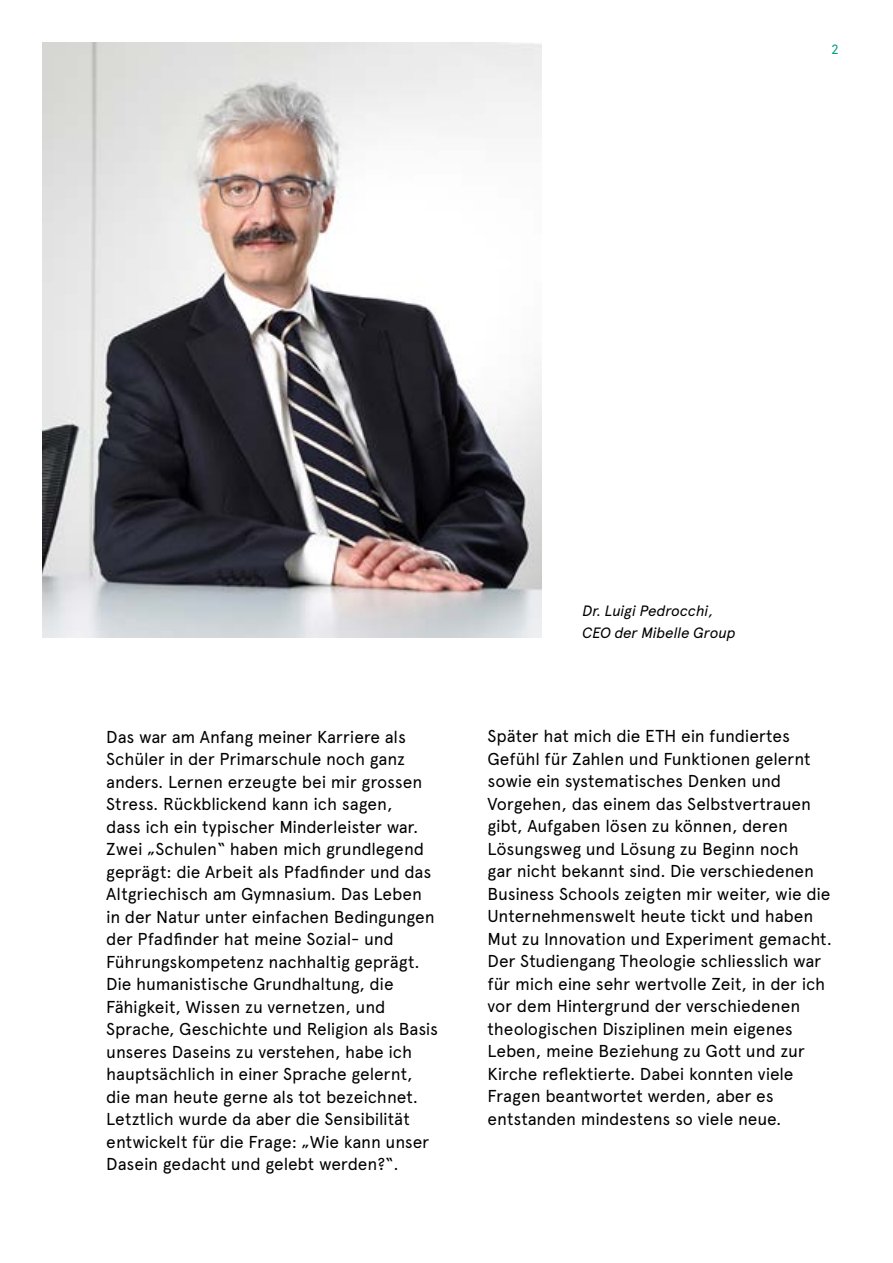
<style>
.page{position:relative;width:893px;height:1263px;background:#fff}
.page>*{position:absolute;margin:0;border:0;box-sizing:border-box;transform-origin:0 0}
.t1{font:17.25px/22.5px "Apercu Pro";letter-spacing:-.01em;color:#000}
.t2{font:italic 15px/21.6px "Apercu";letter-spacing:-.02em;color:#000}
.t3{font:13.5px "Apercu";color:#009f83}
</style>
<div class="page">
<img style="left:43px;top:43px;width:498px;height:595px">
<p class="t3" style="left:831px;top:41px;width:9px">2</p>
<p class="t2" style="left:583px;top:599px;width:155px">Dr. Luigi Pedrocchi,<br>CEO der Mibelle Group</p>
<p class="t1" style="left:106px;top:724px;width:333px">Das war am Anfang meiner Karriere als Schüler in der Primarschule noch ganz anders. Lernen erzeugte bei mir grossen Stress. Rückblickend kann ich sagen,<br>dass ich ein typischer Minderleister war.<br>Zwei „Schulen“ haben mich grundlegend geprägt: die Arbeit als Pfadfinder und das Altgriechisch am Gymnasium. Das Leben in der Natur unter einfachen Bedingungen der Pfadfinder hat meine Sozial- und Führungskompetenz nachhaltig geprägt.<br>Die humanistische Grundhaltung, die Fähigkeit, Wissen zu vernetzen, und Sprache, Geschichte und Religion als Basis unseres Daseins zu verstehen, habe ich hauptsächlich in einer Sprache gelernt, die man heute gerne als tot bezeichnet.<br>Letztlich wurde da aber die Sensibilität entwickelt für die Frage: „Wie kann unser Dasein gedacht und gelebt werden?“.</p>
<p class="t1" style="left:487px;top:724px;width:346px">Später hat mich die ETH ein fundiertes Gefühl für Zahlen und Funktionen gelernt sowie ein systematisches Denken und Vorgehen, das einem das Selbstvertrauen gibt, Aufgaben lösen zu können, deren Lösungsweg und Lösung zu Beginn noch<br>gar nicht bekannt sind. Die verschiedenen Business Schools zeigten mir weiter, wie die Unternehmenswelt heute tickt und haben Mut zu Innovation und Experiment gemacht.<br>Der Studiengang Theologie schliesslich war für mich eine sehr wertvolle Zeit, in der ich vor dem Hintergrund der verschiedenen theologischen Disziplinen mein eigenes Leben, meine Beziehung zu Gott und zur Kirche reflektierte. Dabei konnten viele Fragen beantwortet werden, aber es entstanden mindestens so viele neue.</p>
</div>
